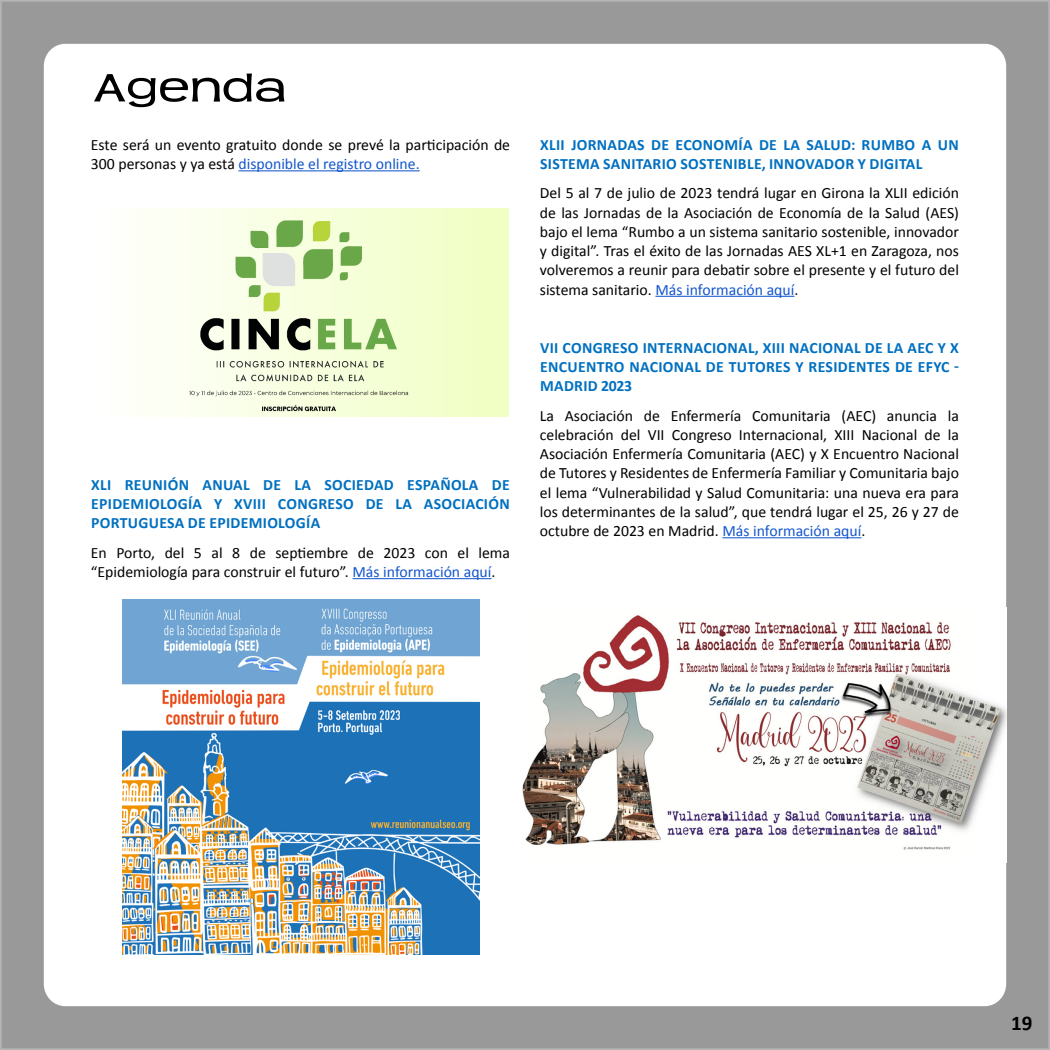
<style>
.page{position:relative;width:1050px;height:1050px;background:#fff}
.page>*{position:absolute;margin:0;border:0;box-sizing:border-box;transform-origin:0 0}
.t1{font:42px "Teen";color:#000;scale:1.29 1}
.t2{font:700 21px "Calibri";color:#000}
.t3{font:15.75px/19.2px "Calibri";color:#000}
.t4{font:700 15.75px/19.2px "Calibri";letter-spacing:.02em;color:#0070c0;text-align:justify}
.s1{color:#15c}
</style>
<div class="page">
<div style="left:0;top:0;width:1050px;height:1050px;background:#999;border:2px solid #b3b3b3"></div>
<div style="left:44px;top:44px;width:962px;height:962px;background:#fff;border-radius:22px"></div>
<hr style="left:238px;top:170px;width:182px;height:1px;background:#15c">
<hr style="left:352px;top:578px;width:140px;height:1px;background:#15c">
<hr style="left:655px;top:296px;width:139px;height:1px;background:#15c">
<hr style="left:722px;top:537px;width:139px;height:1px;background:#15c">
<img style="left:122px;top:600px;width:357px;height:354px">
<img style="left:165px;top:208px;width:344px;height:208px">
<img style="left:523px;top:615px;width:483px;height:235px">
<h1 class="t1" style="left:94px;top:63px;width:151px">Agenda</h1>
<p class="t3" style="left:91px;top:135px;width:421px">Este será un evento gratuito donde se prevé la participación de<br>300 personas y ya está <span class="s1">disponible el registro online.</span></p>
<p class="t4" style="left:91px;top:475px;width:420px">XLI REUNIÓN ANUAL DE LA SOCIEDAD ESPAÑOLA DE EPIDEMIOLOGÍA Y XVIII CONGRESO DE LA ASOCIACIÓN PORTUGUESA DE EPIDEMIOLOGÍA</p>
<p class="t3" style="left:91px;top:543px;width:421px">En Porto, del 5 al 8 de septiembre de 2023 con el lema “Epidemiología para construir el futuro”. <span class="s1">Más información aquí</span>.</p>
<p class="t4" style="left:540px;top:135px;width:420px">XLII JORNADAS DE ECONOMÍA DE LA SALUD: RUMBO A UN<br>SISTEMA SANITARIO SOSTENIBLE, INNOVADOR Y DIGITAL</p>
<p class="t3" style="left:540px;top:183px;width:421px;text-align:justify">Del 5 al 7 de julio de 2023 tendrá lugar en Girona la XLII edición de las Jornadas de la Asociación de Economía de la Salud (AES) bajo el lema “Rumbo a un sistema sanitario sostenible, innovador y digital”. Tras el éxito de las Jornadas AES XL+1 en Zaragoza, nos volveremos a reunir para debatir sobre el presente y el futuro del sistema sanitario. <span class="s1">Más información aquí</span>.</p>
<p class="t4" style="left:540px;top:338px;width:420px">VII CONGRESO INTERNACIONAL, XIII NACIONAL DE LA AEC Y X ENCUENTRO NACIONAL DE TUTORES Y RESIDENTES DE EFYC - MADRID 2023</p>
<p class="t3" style="left:540px;top:406px;width:421px;text-align:justify">La Asociación de Enfermería Comunitaria (AEC) anuncia la celebración del VII Congreso Internacional, XIII Nacional de la Asociación Enfermería Comunitaria (AEC) y X Encuentro Nacional de Tutores y Residentes de Enfermería Familiar y Comunitaria bajo el lema “Vulnerabilidad y Salud Comunitaria: una nueva era para los determinantes de la salud”, que tendrá lugar el 25, 26 y 27 de octubre de 2023 en Madrid. <span class="s1">Más información aquí</span>.</p>
<h2 class="t2" style="left:1011px;top:1010px;width:23px">19</h2>
</div>
